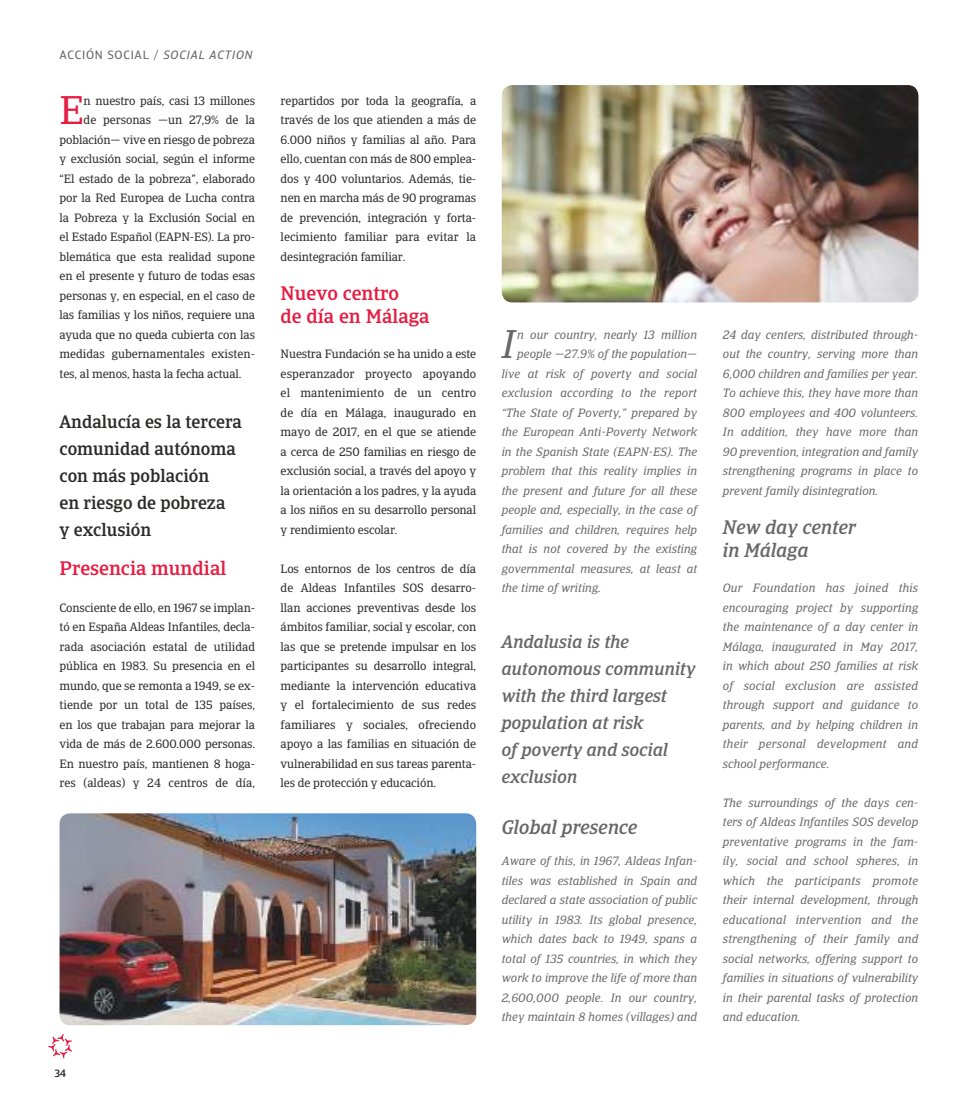
<style>
.page{position:relative;width:978px;height:1106px;background:#fff}
.page>*{position:absolute;margin:0;border:0;box-sizing:border-box;transform-origin:0 0}
.t1{font:39.9px "Catalana";color:#e51d42}
.t2{font:italic 39.9px "Catalana";color:#686767}
.t3{font:500 19.5px/22.5px "Catalana";color:#e51d42}
.t4{font:italic 500 19.5px/22.5px "Catalana";color:#686767}
.t5{font:italic 500 18px/27px "Catalana";color:#686767}
.t6{font:500 18px/27px "Catalana";color:#2b2b2a}
.t7{font:12px/19.5px "Catalana";letter-spacing:-.01em;color:#2b2b2a;text-align:justify}
.t8{font:italic 12px/19.5px "Catalana";letter-spacing:-.01em;color:#686767;text-align:justify}
.t9{font:12px "Catalana Sans";letter-spacing:.06em;color:#686767}
.t10{font:500 10.5px "Catalana Sans";color:#2b2b2a}
.s1{font-style:italic}
</style>
<div class="page">
<svg style="left:48px;top:1034px;width:24px;height:24px"></svg>
<img style="left:60px;top:813px;width:416px;height:212px">
<img style="left:502px;top:85px;width:416px;height:217px">
<p class="t9" style="left:60px;top:48px;width:195px">ACCIÓN SOCIAL / <span class="s1">SOCIAL ACTION</span></p>
<h1 class="t1" style="left:60px;top:86px;width:26px">E</h1>
<p class="t7" style="left:84px;top:91px;width:173px">n nuestro país, casi 13 millones</p>
<p class="t7" style="left:84px;top:110px;width:173px">de personas ―un 27,9% de la</p>
<p class="t7" style="left:60px;top:130px;width:197px">población― vive en riesgo de pobreza</p>
<p class="t7" style="left:60px;top:149px;width:197px">y exclusión social, según el informe</p>
<p class="t7" style="left:60px;top:169px;width:197px">“El estado de la pobreza”, elaborado</p>
<p class="t7" style="left:60px;top:188px;width:197px">por la Red Europea de Lucha contra</p>
<p class="t7" style="left:60px;top:208px;width:197px">la Pobreza y la Exclusión Social en</p>
<p class="t7" style="left:60px;top:227px;width:197px">el Estado Español (EAPN-ES). La pro-</p>
<p class="t7" style="left:60px;top:247px;width:197px">blemática que esta realidad supone</p>
<p class="t7" style="left:60px;top:266px;width:197px">en el presente y futuro de todas esas</p>
<p class="t7" style="left:60px;top:286px;width:197px">personas y, en especial, en el caso de</p>
<p class="t7" style="left:60px;top:305px;width:197px">las familias y los niños, requiere una</p>
<p class="t7" style="left:60px;top:325px;width:197px">ayuda que no queda cubierta con las</p>
<p class="t7" style="left:60px;top:344px;width:197px">medidas gubernamentales existen-</p>
<p class="t7" style="left:60px;top:364px;width:184px">tes, al menos, hasta la fecha actual.</p>
<h3 class="t6" style="left:60px;top:408px;width:184px">Andalucía es la tercera comunidad autónoma con más población<br>en riesgo de pobreza<br>y exclusión</h3>
<h2 class="t3" style="left:60px;top:557px;width:168px">Presencia mundial</h2>
<p class="t7" style="left:60px;top:598px;width:197px">Consciente de ello, en 1967 se implan&shy;tó en España Aldeas Infantiles, decla&shy;rada asociación estatal de utilidad pública en 1983. Su presencia en el mundo, que se remonta a 1949, se ex&shy;tiende por un total de 135 países, en los que trabajan para mejorar la vida de más de 2.600.000 personas.<br>En nuestro país, mantienen 8 hoga&shy;res (aldeas) y 24 centros de día,</p>
<p class="t10" style="left:54px;top:1066px;width:13px">34</p>
<p class="t7" style="left:281px;top:91px;width:197px">repartidos por toda la geografía, a través de los que atienden a más de 6.000 niños y familias al año. Para ello, cuentan con más de 800 emplea&shy;dos y 400 voluntarios. Además, tie&shy;nen en marcha más de 90 programas de prevención, integración y forta&shy;lecimiento familiar para evitar la desintegración familiar.</p>
<h2 class="t3" style="left:281px;top:282px;width:151px">Nuevo centro<br>de día en Málaga</h2>
<p class="t7" style="left:281px;top:344px;width:197px">Nuestra Fundación se ha unido a este esperanzador proyecto apoyando el mantenimiento de un centro de día en Málaga, inaugurado en mayo de 2017, en el que se atiende a cerca de 250 familias en riesgo de exclusión social, a través del apoyo y la orientación a los padres, y la ayuda a los niños en su desarrollo personal y rendimiento escolar.</p>
<p class="t7" style="left:281px;top:559px;width:197px">Los entornos de los centros de día de Aldeas Infantiles SOS desarro&shy;llan acciones preventivas desde los ámbitos familiar, social y escolar, con las que se pretende impulsar en los participantes su desarrollo integral, mediante la intervención educativa y el fortalecimiento de sus redes familiares y sociales, ofreciendo apoyo a las familias en situación de vulnerabilidad en sus tareas parenta&shy;les de protección y educación.</p>
<h1 class="t2" style="left:502px;top:321px;width:15px">I</h1>
<p class="t8" style="left:517px;top:324px;width:182px">n our country, nearly 13 million</p>
<p class="t8" style="left:517px;top:344px;width:182px">people —27.9% of the population—</p>
<p class="t8" style="left:502px;top:363px;width:197px">live at risk of poverty and social</p>
<p class="t8" style="left:502px;top:383px;width:197px">exclusion according to the report</p>
<p class="t8" style="left:502px;top:402px;width:197px">“The State of Poverty,” prepared by</p>
<p class="t8" style="left:502px;top:422px;width:197px">the European Anti-Poverty Network</p>
<p class="t8" style="left:502px;top:441px;width:197px">in the Spanish State (EAPN-ES). The</p>
<p class="t8" style="left:502px;top:461px;width:197px">problem that this reality implies in</p>
<p class="t8" style="left:502px;top:480px;width:197px">the present and future for all these</p>
<p class="t8" style="left:502px;top:500px;width:197px">people and, especially, in the case of</p>
<p class="t8" style="left:502px;top:519px;width:197px">families and children, requires help</p>
<p class="t8" style="left:502px;top:539px;width:197px">that is not covered by the existing</p>
<p class="t8" style="left:502px;top:558px;width:197px">governmental measures, at least at</p>
<p class="t8" style="left:502px;top:578px;width:101px">the time of writing.</p>
<h3 class="t5" style="left:502px;top:628px;width:196px">Andalusia is the autonomous community with the third largest population at risk<br>of poverty and social exclusion</h3>
<h2 class="t4" style="left:502px;top:816px;width:137px">Global presence</h2>
<p class="t8" style="left:502px;top:851px;width:197px">Aware of this, in 1967, Aldeas Infan&shy;tiles was established in Spain and declared a state association of public utility in 1983. Its global presence, which dates back to 1949, spans a total of 135 countries, in which they work to improve the life of more than 2,600,000 people. In our country, they maintain 8 homes (villages) and</p>
<p class="t8" style="left:723px;top:324px;width:197px">24 day centers, distributed through&shy;out the country, serving more than 6,000 children and families per year.<br>To achieve this, they have more than 800 employees and 400 volunteers.<br>In addition, they have more than 90 prevention, integration and family strengthening programs in place to prevent family disintegration.</p>
<h2 class="t4" style="left:723px;top:516px;width:134px">New day center in Málaga</h2>
<p class="t8" style="left:723px;top:578px;width:197px">Our Foundation has joined this encouraging project by supporting the maintenance of a day center in Málaga, inaugurated in May 2017, in which about 250 families at risk of social exclusion are assisted through support and guidance to parents, and by helping children in their personal development and school performance.</p>
<p class="t8" style="left:723px;top:792px;width:197px">The surroundings of the days cen&shy;ters of Aldeas Infantiles SOS develop preventative programs in the fam&shy;ily, social and school spheres, in which the participants promote their internal development, through educational intervention and the strengthening of their family and social networks, offering support to families in situations of vulnerability in their parental tasks of protection and education.</p>
</div>
